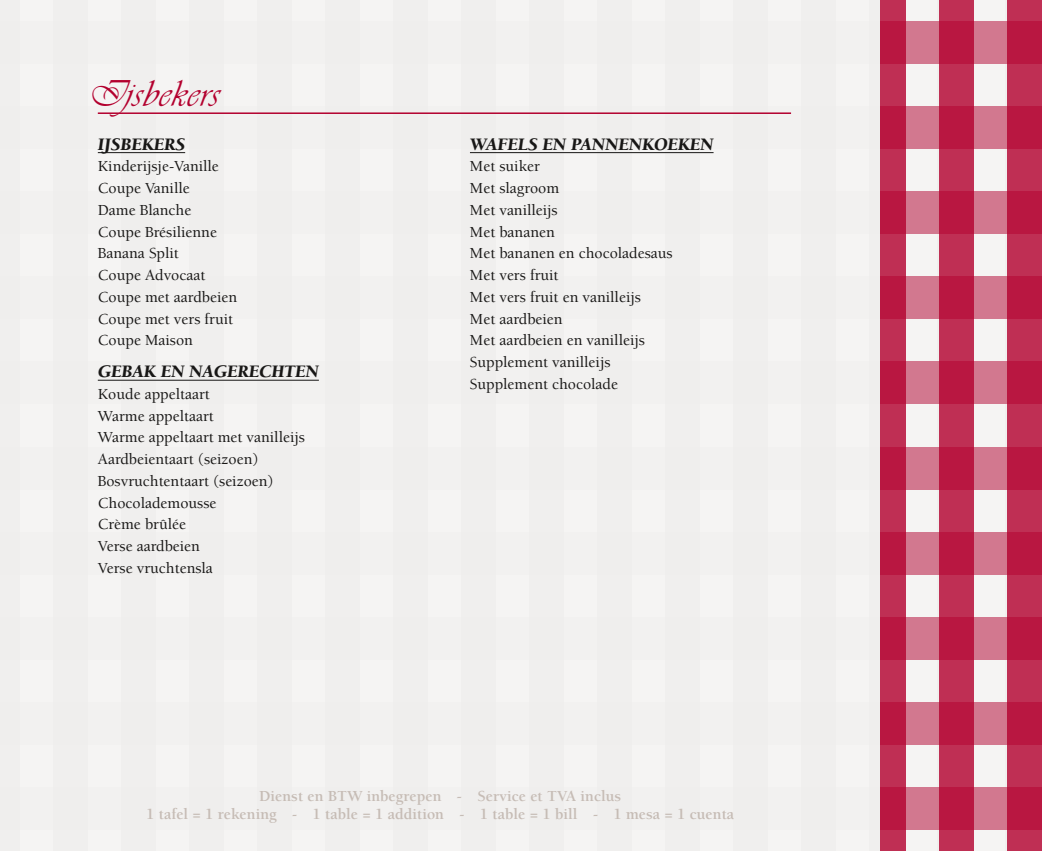
<style>
.page{position:relative;width:1042px;height:851px;background:#fff}
.page>*{position:absolute;margin:0;border:0;box-sizing:border-box;transform-origin:0 0}
.t1{font:39px "Vivaldi Std";color:#b3002e}
.t2{font:italic 900 18px "Berkeley Std";color:#181716}
.t3{font:500 15.75px/21.8px "Berkeley Std";color:#181716}
.t4{font:700 15.75px/18px "Berkeley Std";color:#c6bcb5;text-align:center}
</style>
<div class="page">
<div style="left:0;top:0;width:1042px;height:850px;background:#f5f4f3"></div>
<div style="left:1006px;top:0;width:34px;height:850px;background:#bf2f54"></div>
<div style="left:938px;top:0;width:34px;height:850px;background:#bf2f54"></div>
<div style="left:870px;top:0;width:34px;height:850px;background:#f0efee"></div>
<div style="left:801px;top:0;width:35px;height:850px;background:#f0efee"></div>
<div style="left:733px;top:0;width:34px;height:850px;background:#f0efee"></div>
<div style="left:665px;top:0;width:34px;height:850px;background:#f0efee"></div>
<div style="left:597px;top:0;width:34px;height:850px;background:#f0efee"></div>
<div style="left:529px;top:0;width:34px;height:850px;background:#f0efee"></div>
<div style="left:461px;top:0;width:34px;height:850px;background:#f0efee"></div>
<div style="left:393px;top:0;width:34px;height:850px;background:#f0efee"></div>
<div style="left:325px;top:0;width:34px;height:850px;background:#f0efee"></div>
<div style="left:257px;top:0;width:34px;height:850px;background:#f0efee"></div>
<div style="left:189px;top:0;width:34px;height:850px;background:#f0efee"></div>
<div style="left:121px;top:0;width:34px;height:850px;background:#f0efee"></div>
<div style="left:53px;top:0;width:34px;height:850px;background:#f0efee"></div>
<div style="left:0;top:0;width:19px;height:850px;background:#f0efee"></div>
<div style="left:0;top:787px;width:1042px;height:42px;background:#efeeed"></div>
<div style="left:0;top:702px;width:1042px;height:42px;background:#efeeed"></div>
<div style="left:0;top:617px;width:1042px;height:42px;background:#efeeed"></div>
<div style="left:0;top:531px;width:1042px;height:43px;background:#efeeed"></div>
<div style="left:0;top:446px;width:1042px;height:43px;background:#efeeed"></div>
<div style="left:0;top:361px;width:1042px;height:43px;background:#efeeed"></div>
<div style="left:0;top:276px;width:1042px;height:43px;background:#efeeed"></div>
<div style="left:0;top:191px;width:1042px;height:43px;background:#efeeed"></div>
<div style="left:0;top:106px;width:1042px;height:43px;background:#efeeed"></div>
<div style="left:0;top:21px;width:1042px;height:43px;background:#efeeed"></div>
<div style="left:880px;top:0;width:26px;height:850px;background:#bf2f54"></div>
<div style="left:940px;top:0;width:34px;height:850px;background:#bf2f54"></div>
<div style="left:1008px;top:0;width:34px;height:850px;background:#bf2f54"></div>
<svg style="left:880px;top:787px;width:162px;height:42px;background:#c33e60"></svg>
<svg style="left:880px;top:702px;width:162px;height:42px;background:#c33e60"></svg>
<svg style="left:880px;top:617px;width:162px;height:42px;background:#c33e60"></svg>
<svg style="left:880px;top:531px;width:162px;height:43px;background:#c34061"></svg>
<svg style="left:880px;top:446px;width:162px;height:43px;background:#c34061"></svg>
<svg style="left:880px;top:361px;width:162px;height:43px;background:#c33e60"></svg>
<svg style="left:880px;top:276px;width:162px;height:43px;background:#c33e60"></svg>
<svg style="left:880px;top:191px;width:162px;height:43px;background:#c33e60"></svg>
<svg style="left:880px;top:106px;width:162px;height:43px;background:#c33e60"></svg>
<svg style="left:880px;top:21px;width:162px;height:43px;background:#c33e60"></svg>
<hr style="left:98px;top:112px;width:693px;height:2px;background:#b3002e">
<hr style="left:98px;top:152px;width:87px;height:1px;background:#181716">
<hr style="left:98px;top:380px;width:221px;height:1px;background:#181716">
<hr style="left:470px;top:152px;width:243px;height:1px;background:#181716">
<h1 class="t1" style="left:89px;top:72px;width:133px">Ijsbekers</h1>
<p class="t2" style="left:98px;top:134px;width:46px">IJSBEKERS</p>
<p class="t3" style="left:98px;top:156px;width:141px">Kinderijsje-Vanille<br>Coupe Vanille<br>Dame Blanche<br>Coupe Brésilienne<br>Banana Split<br>Coupe Advocaat<br>Coupe met aardbeien<br>Coupe met vers fruit<br>Coupe Maison</p>
<p class="t2" style="left:98px;top:362px;width:105px">GEBAKEN NAGERECHTEN</p>
<p class="t3" style="left:98px;top:383px;width:209px">Koude appeltaart<br>Warme appeltaart<br>Warme appeltaart met vanilleijs<br>Aardbeientaart (seizoen)<br>Bosvruchtentaart (seizoen)<br>Chocolademousse<br>Crème brûlée<br>Verse aardbeien<br>Verse vruchtensla</p>
<p class="t2" style="left:470px;top:134px;width:28px">WAFELS</p>
<p class="t2" style="left:542px;top:134px;width:42px">EN PANNENK</p>
<p class="t2" style="left:654px;top:134px;width:26px">OEKEN</p>
<p class="t3" style="left:470px;top:156px;width:204px">Met suiker<br>Met slagroom<br>Met vanilleijs<br>Met bananen<br>Met bananen en chocoladesaus<br>Met vers fruit<br>Met vers fruit en vanilleijs<br>Met aardbeien<br>Met aardbeien en vanilleijs<br>Supplement vanilleijs<br>Supplement chocolade</p>
<p class="t4" style="left:146px;top:787px;width:589px">Dienst en BTW inbegrepen - Service et TVA inclus<br>1 tafel = 1 rekening - 1 table = 1 addition - 1 table = 1 bill - 1 mesa = 1 cuenta</p>
</div>
